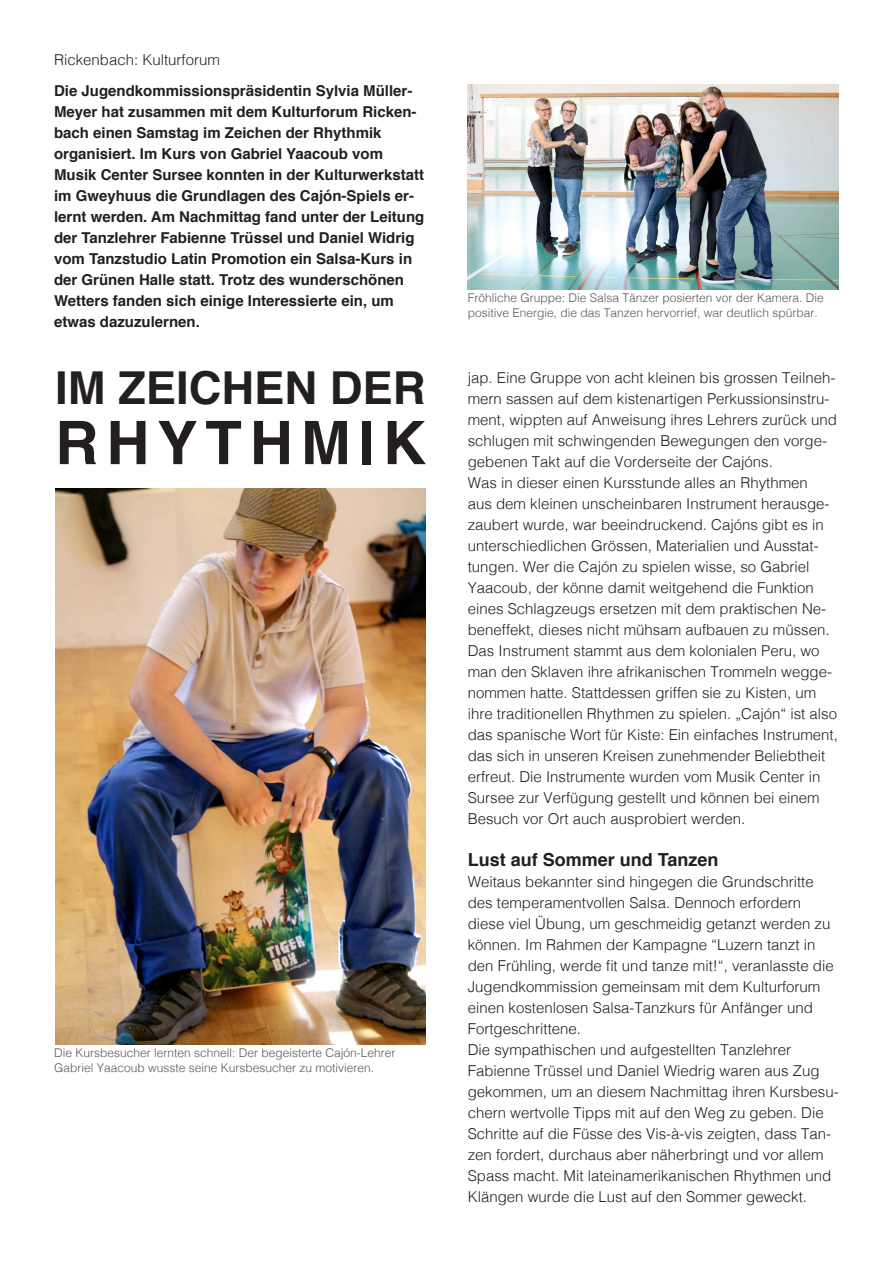
<style>
.page{position:relative;width:893px;height:1263px;background:#fff}
.page>*{position:absolute;margin:0;border:0;box-sizing:border-box;transform-origin:0 0}
.t1{font:700 60px "Helvetica";letter-spacing:.13em;color:#231f20}
.t2{font:700 45.3px "Helvetica";color:#231f20}
.t3{font:700 18px "Helvetica";color:#231f20}
.t4{font:300 15px/21px "Helvetica";color:#231f20}
.t5{font:700 15px/21px "Helvetica";color:#231f20}
.t6{font:300 12px/15px "Helvetica";color:#58595b}
</style>
<div class="page">
<img style="left:55px;top:488px;width:371px;height:557px">
<img style="left:468px;top:85px;width:371px;height:204px">
<p class="t4" style="left:54px;top:48px;width:167px">Rickenbach: Kulturforum</p>
<p class="t5" style="left:54px;top:80px;width:372px">Die Jugendkommissionspräsidentin Sylvia Müller-Meyer hat zusammen mit dem Kulturforum Ricken&shy;bach einen Samstag im Zeichen der Rhythmik organisiert. Im Kurs von Gabriel Yaacoub vom Musik Center Sursee konnten in der Kulturwerkstatt im Gweyhuus die Grundlagen des Cajón-Spiels er&shy;lernt werden. Am Nachmittag fand unter der Leitung der Tanzlehrer Fabienne Trüssel und Daniel Widrig vom Tanzstudio Latin Promotion ein Salsa-Kurs in der Grünen Halle statt. Trotz des wunderschönen Wetters fanden sich einige Interessierte ein, um etwas dazuzulernen.</p>
<h2 class="t2" style="left:55px;top:352px;width:372px">IM ZEICHEN DER</h2>
<h1 class="t1" style="left:55px;top:395px;width:373px">RHYTHMIK</h1>
<p class="t6" style="left:54px;top:1044px;width:343px">Die Kursbesucher lernten schnell: Der begeisterte Cajón-Lehrer<br>Gabriel Yaacoub wusste seine Kursbesucher zu motivieren.</p>
<p class="t6" style="left:468px;top:289px;width:358px">Fröhliche Gruppe: Die Salsa Tänzer posierten vor der Kamera. Die positive Energie, die das Tanzen hervorrief, war deutlich spürbar.</p>
<p class="t4" style="left:468px;top:366px;width:372px">jap. Eine Gruppe von acht kleinen bis grossen Teilneh&shy;mern sassen auf dem kistenartigen Perkussionsinstru&shy;ment, wippten auf Anweisung ihres Lehrers zurück und schlugen mit schwingenden Bewegungen den vorge&shy;gebenen Takt auf die Vorderseite der Cajóns.<br>Was in dieser einen Kursstunde alles an Rhythmen<br>aus dem kleinen unscheinbaren Instrument herausge&shy;zaubert wurde, war beeindruckend. Cajóns gibt es in unterschiedlichen Grössen, Materialien und Ausstat&shy;tungen. Wer die Cajón zu spielen wisse, so Gabriel Yaacoub, der könne damit weitgehend die Funktion eines Schlagzeugs ersetzen mit dem praktischen Ne&shy;beneffekt, dieses nicht mühsam aufbauen zu müssen.<br>Das Instrument stammt aus dem kolonialen Peru, wo man den Sklaven ihre afrikanischen Trommeln wegge&shy;nommen hatte. Stattdessen griffen sie zu Kisten, um ihre traditionellen Rhythmen zu spielen. „Cajón“ ist also das spanische Wort für Kiste: Ein einfaches Instrument, das sich in unseren Kreisen zunehmender Beliebtheit erfreut. Die Instrumente wurden vom Musik Center in Sursee zur Verfügung gestellt und können bei einem Besuch vor Ort auch ausprobiert werden.</p>
<p class="t3" style="left:468px;top:845px;width:252px">Lust auf Sommer und Tanzen</p>
<p class="t4" style="left:468px;top:870px;width:372px">Weitaus bekannter sind hingegen die Grundschritte des temperamentvollen Salsa. Dennoch erfordern diese viel Übung, um geschmeidig getanzt werden zu können. Im Rahmen der Kampagne “Luzern tanzt in den Frühling, werde fit und tanze mit!“, veranlasste die Jugendkommission gemeinsam mit dem Kulturforum einen kostenlosen Salsa-Tanzkurs für Anfänger und Fortgeschrittene.<br>Die sympathischen und aufgestellten Tanzlehrer Fabienne Trüssel und Daniel Wiedrig waren aus Zug gekommen, um an diesem Nachmittag ihren Kursbesu&shy;chern wertvolle Tipps mit auf den Weg zu geben. Die Schritte auf die Füsse des Vis-à-vis zeigten, dass Tan&shy;zen fordert, durchaus aber näherbringt und vor allem Spass macht. Mit lateinamerikanischen Rhythmen und Klängen wurde die Lust auf den Sommer geweckt.</p>
</div>
